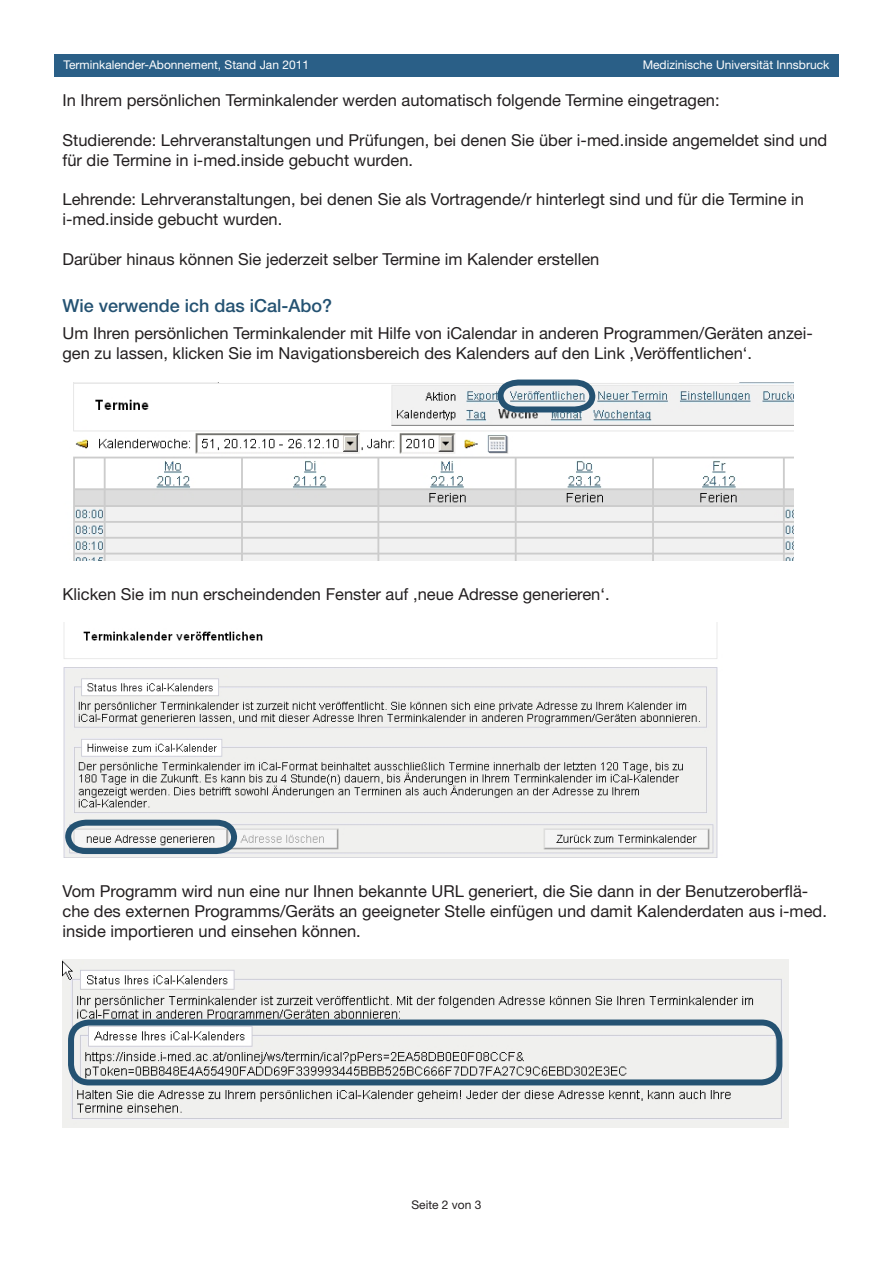
<style>
.page{position:relative;width:893px;height:1263px;background:#fff}
.page>*{position:absolute;margin:0;border:0;box-sizing:border-box;transform-origin:0 0}
.Überschrift{font:500 18px "Helvetica Neue LT Std";color:#245272}
.Text{font:16.5px/19.8px "Helvetica Neue LT Std";color:#231f20}
.t1{font:12px "Helvetica Neue LT Std";color:#fff}
.t2{font:12px "Helvetica Neue LT Std";color:#231f20}
</style>
<div class="page">
<div style="left:54px;top:54px;width:785px;height:22px;background:#2a5f87"></div>
<img style="left:73px;top:382px;width:721px;height:178px">
<img style="left:63px;top:623px;width:655px;height:234px">
<img style="left:63px;top:960px;width:726px;height:167px">
<svg style="left:494px;top:379px;width:104px;height:36px"></svg>
<svg style="left:63px;top:817px;width:177px;height:40px"></svg>
<div style="left:68px;top:1019px;width:714px;height:66px;border:6px solid #245272;border-radius:18px"></div>
<p class="t1" style="left:64px;top:58px;width:247px">Terminkalender-Abonnement, Stand Jan 2011</p>
<p class="t1" style="left:643px;top:58px;width:188px">Medizinische Universität Innsbruck</p>
<p class="Text" style="left:63px;top:90px;width:659px">In Ihrem persönlichen Terminkalender werden automatisch folgende Termine eingetragen:</p>
<p class="Text" style="left:63px;top:130px;width:766px">Studierende: Lehrveranstaltungen und Prüfungen, bei denen Sie über i-med.inside angemeldet sind und für die Termine in i-med.inside gebucht wurden.</p>
<p class="Text" style="left:63px;top:189px;width:743px">Lehrende: Lehrveranstaltungen, bei denen Sie als Vortragende/r hinterlegt sind und für die Termine in i-med.inside gebucht wurden.</p>
<p class="Text" style="left:63px;top:249px;width:538px">Darüber hinaus können Sie jederzeit selber Termine im Kalender erstellen</p>
<p class="Überschrift" style="left:63px;top:295px;width:271px">Wie verwende ich das iCal-Abo?</p>
<p class="Text" style="left:63px;top:323px;width:752px">Um Ihren persönlichen Terminkalender mit Hilfe von iCalendar in anderen Programmen/Geräten anzei&shy;gen zu lassen, klicken Sie im Navigationsbereich des Kalenders auf den Link ‚Veröffentlichen‘.</p>
<p class="Text" style="left:63px;top:584px;width:549px">Klicken Sie im nun erscheindenden Fenster auf ‚neue Adresse generieren‘.</p>
<p class="Text" style="left:63px;top:881px;width:766px">Vom Programm wird nun eine nur Ihnen bekannte URL generiert, die Sie dann in der Benutzeroberflä&shy;che des externen Programms/Geräts an geeigneter Stelle einfügen und damit Kalenderdaten aus i-med. inside importieren und einsehen können.</p>
<p class="t2" style="left:411px;top:1197px;width:72px">Seite 2 von 3</p>
</div>
